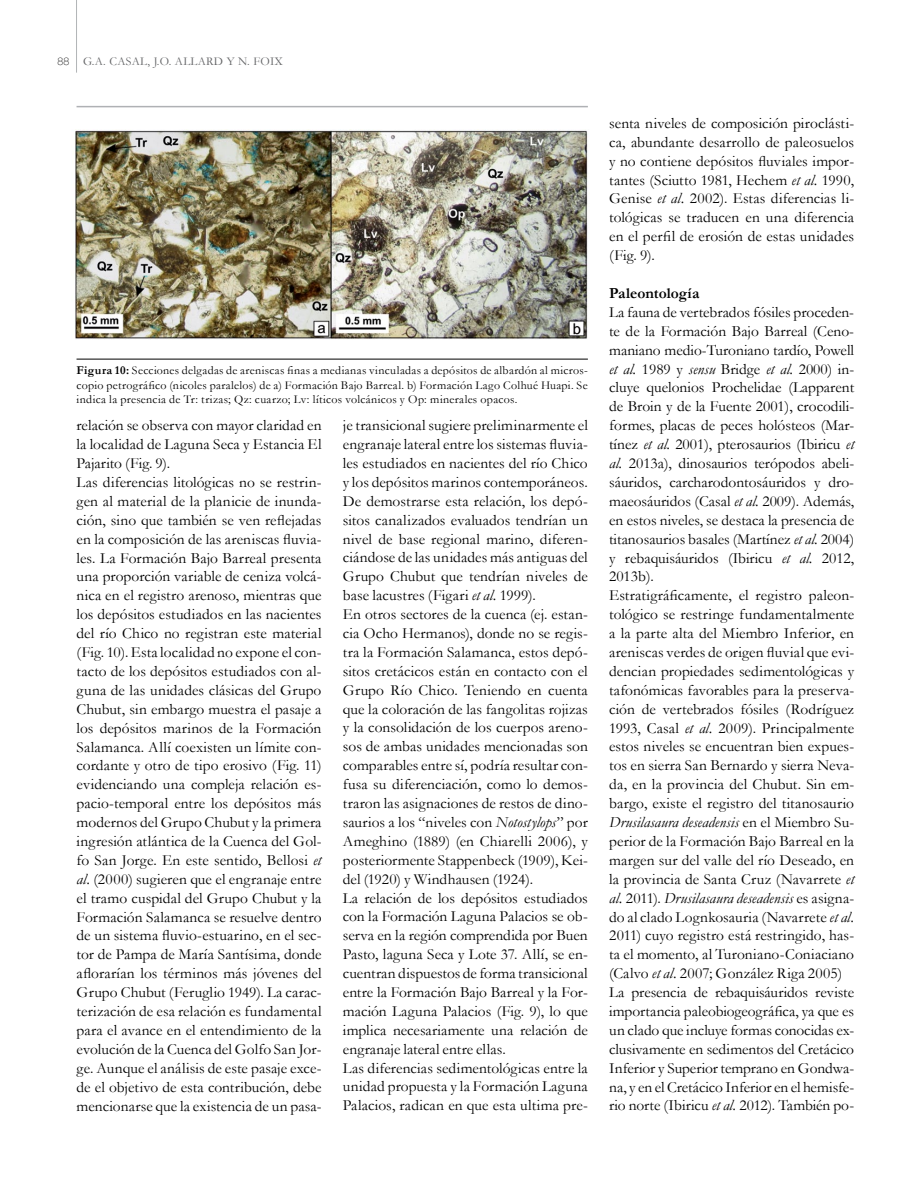
<style>
.page{position:relative;width:918px;height:1188px;background:#fff}
.page>*{position:absolute;margin:0;border:0;box-sizing:border-box;transform-origin:0 0}
.t1{font:15.45px/18.9px "Garamond";color:#000}
.t2{font:700 15.45px "Garamond";color:#000}
.t3{font:12px/14.4px "Garamond";letter-spacing:.025em;color:#000;text-align:justify}
.t4{font:12px "Garamond";letter-spacing:.025em;color:#636466}
.s1{font-family:"Helvetica Neue";font-weight:100;font-size:10.5px;color:#000}
.s2{font-weight:700}
.s3{font-style:italic}
</style>
<div class="page">
<hr style="left:76px;top:0;width:1px;height:73px;background:#b1b4b6">
<img style="left:75px;top:129px;width:513px;height:210px">
<hr style="left:77px;top:359px;width:511px;height:1px;background:#000">
<hr style="left:77px;top:106px;width:511px;height:1px;background:#afb1b4">
<p class="t4" style="left:58px;top:53px;width:227px"><span class="s1">88</span> G.A. CASAL, J.O. ALLARD y N. FOIX</p>
<p class="t3" style="left:77px;top:363px;width:513px"><span class="s2">Figura 10:</span> Secciones delgadas de areniscas finas a medianas vinculadas a depósitos de albardón al micros&shy;copio petrográfico (nicoles paralelos) de a) Formación Bajo Barreal. b) Formación Lago Colhué Huapi. Se indica la presencia de Tr: trizas; Qz: cuarzo; Lv: líticos volcánicos y Op: minerales opacos.</p>
<p class="t1" style="left:77px;top:416px;width:247px">relación se observa con mayor claridad en la localidad de Laguna Seca y Estancia El Pajarito (Fig. 9).<br>Las diferencias litológicas no se restrin&shy;gen al material de la planicie de inunda&shy;ción, sino que también se ven reflejadas en la composición de las areniscas fluvia&shy;les. La Formación Bajo Barreal presenta una proporción variable de ceniza volcá&shy;nica en el registro arenoso, mientras que los depósitos estudiados en las nacientes del río Chico no registran este material (Fig. 10). Esta localidad no expone el con&shy;tacto de los depósitos estudiados con al&shy;guna de las unidades clásicas del Grupo Chubut, sin embargo muestra el pasaje a los depósitos marinos de la Formación Salamanca. Allí coexisten un límite con&shy;cordante y otro de tipo erosivo (Fig. 11) evidenciando una compleja relación es&shy;pacio-temporal entre los depósitos más modernos del Grupo Chubut y la primera ingresión atlántica de la Cuenca del Gol&shy;fo San Jorge. En este sentido, Bellosi <span class="s3">et al.</span> (2000) sugieren que el engranaje entre el tramo cuspidal del Grupo Chubut y la Formación Salamanca se resuelve dentro de un sistema fluvio-estuarino, en el sec&shy;tor de Pampa de María Santísima, donde aflorarían los términos más jóvenes del Grupo Chubut (Feruglio 1949). La carac&shy;terización de esa relación es fundamental para el avance en el entendimiento de la evolución de la Cuenca del Golfo San Jor&shy;ge. Aunque el análisis de este pasaje exce&shy;de el objetivo de esta contribución, debe mencionarse que la existencia de un pasa-</p>
<p class="t1" style="left:343px;top:415px;width:247px">je transicional sugiere preliminarmente el engranaje lateral entre los sistemas fluvia&shy;les estudiados en nacientes del río Chico y los depósitos marinos contemporáneos.<br>De demostrarse esta relación, los depó&shy;sitos canalizados evaluados tendrían un nivel de base regional marino, diferen&shy;ciándose de las unidades más antiguas del Grupo Chubut que tendrían niveles de base lacustres (Figari <span class="s3">et al.</span> 1999).<br>En otros sectores de la cuenca (ej. estan&shy;cia Ocho Hermanos), donde no se regis&shy;tra la Formación Salamanca, estos depó&shy;sitos cretácicos están en contacto con el Grupo Río Chico. Teniendo en cuenta que la coloración de las fangolitas rojizas y la consolidación de los cuerpos areno&shy;sos de ambas unidades mencionadas son comparables entre sí, podría resultar con&shy;fusa su diferenciación, como lo demos&shy;traron las asignaciones de restos de dino&shy;saurios a los “niveles con <span class="s3">Notostylops</span>” por Ameghino (1889) (en Chiarelli 2006), y posteriormente Stappenbeck (1909), Kei&shy;del (1920) y Windhausen (1924).<br>La relación de los depósitos estudiados con la Formación Laguna Palacios se ob&shy;serva en la región comprendida por Buen Pasto, laguna Seca y Lote 37. Allí, se en&shy;cuentran dispuestos de forma transicional entre la Formación Bajo Barreal y la For&shy;mación Laguna Palacios (Fig. 9), lo que implica necesariamente una relación de engranaje lateral entre ellas.<br>Las diferencias sedimentológicas entre la unidad propuesta y la Formación Laguna Palacios, radican en que esta ultima pre-</p>
<p class="t1" style="left:609px;top:113px;width:247px;text-align:justify">senta niveles de composición piroclásti&shy;ca, abundante desarrollo de paleosuelos y no contiene depósitos fluviales impor&shy;tantes (Sciutto 1981, Hechem <span class="s3">et al.</span> 1990, Genise <span class="s3">et al.</span> 2002). Estas diferencias li&shy;tológicas se traducen en una diferencia en el perfil de erosión de estas unidades (Fig. 9).</p>
<p class="t2" style="left:609px;top:283px;width:92px">Paleontología</p>
<p class="t1" style="left:609px;top:302px;width:247px">La fauna de vertebrados fósiles proceden&shy;te de la Formación Bajo Barreal (Ceno&shy;maniano medio-Turoniano tardío, Powell <span class="s3">et al.</span> 1989 y <span class="s3">sensu</span> Bridge <span class="s3">et al.</span> 2000) in&shy;cluye quelonios Prochelidae (Lapparent de Broin y de la Fuente 2001), crocodili&shy;formes, placas de peces holósteos (Mar&shy;tínez <span class="s3">et al.</span> 2001), pterosaurios (Ibiricu <span class="s3">et al.</span> 2013a), dinosaurios terópodos abeli&shy;sáuridos, carcharodontosáuridos y dro&shy;maeosáuridos (Casal <span class="s3">et al.</span> 2009). Además, en estos niveles, se destaca la presencia de titanosaurios basales (Martínez <span class="s3">et al.</span> 2004) y rebaquisáuridos (Ibiricu <span class="s3">et al.</span> 2012, 2013b).<br>Estratigráficamente, el registro paleon&shy;tológico se restringe fundamentalmente a la parte alta del Miembro Inferior, en areniscas verdes de origen fluvial que evi&shy;dencian propiedades sedimentológicas y tafonómicas favorables para la preserva&shy;ción de vertebrados fósiles (Rodríguez 1993, Casal <span class="s3">et al.</span> 2009). Principalmente estos niveles se encuentran bien expues&shy;tos en sierra San Bernardo y sierra Neva&shy;da, en la provincia del Chubut. Sin em&shy;bargo, existe el registro del titanosaurio <span class="s3">Drusilasaura deseadensis</span> en el Miembro Su&shy;perior de la Formación Bajo Barreal en la margen sur del valle del río Deseado, en la provincia de Santa Cruz (Navarrete <span class="s3">et al.</span> 2011). <span class="s3">Drusilasaura deseadensis</span> es asigna&shy;do al clado Lognkosauria (Navarrete <span class="s3">et al.<br></span>2011) cuyo registro está restringido, has&shy;ta el momento, al Turoniano-Coniaciano (Calvo <span class="s3">et al.</span> 2007; González Riga 2005)<br>La presencia de rebaquisáuridos reviste importancia paleobiogeográfica, ya que es un clado que incluye formas conocidas ex&shy;clusivamente en sedimentos del Cretácico Inferior y Superior temprano en Gondwa&shy;na, y en el Cretácico Inferior en el hemisfe&shy;rio norte (Ibiricu <span class="s3">et al.</span> 2012). También po-</p>
</div>
